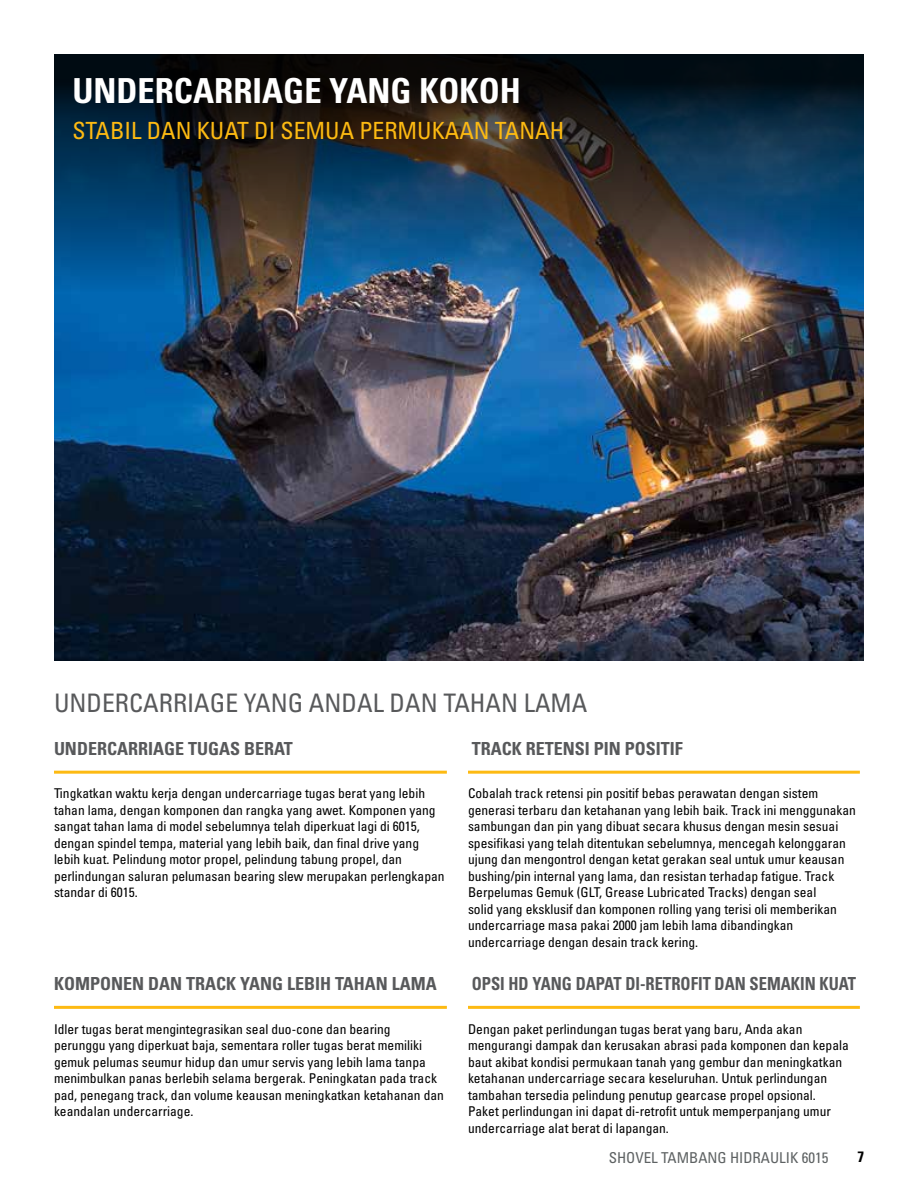
<style>
.page{position:relative;width:918px;height:1188px;background:#fff}
.page>*{position:absolute;margin:0;border:0;box-sizing:border-box;transform-origin:0 0}
.t1{font:700 condensed 34.5px "Univers LT Std";color:#fff}
.t2{font:condensed 25.5px "Univers LTCYR 57";color:#58595b}
.t3{font:condensed 23.7px "Univers LTCYR 57";color:#fdba12}
.t4{font:700 condensed 18px "Univers LT Std";color:#58595b}
.t5{font:700 condensed 18px "Univers LT Std";color:#58595b;scale:.92 1}
.t6{font:condensed 15px "Univers LTCYR 57";color:#5e6263}
.t7{font:700 condensed 15px "Univers LT Std";color:#000}
.t8{font:condensed 13.5px/16.5px "Univers LTCYR 57";color:#000}
</style>
<div class="page">
<img style="left:54px;top:54px;width:810px;height:607px">
<hr style="left:54px;top:771px;width:393px;height:3px;background:#fdba12">
<hr style="left:54px;top:1006px;width:393px;height:3px;background:#fdba12">
<hr style="left:468px;top:771px;width:392px;height:3px;background:#fdba12">
<hr style="left:468px;top:1006px;width:392px;height:3px;background:#fdba12">
<h1 class="t1" style="left:72px;top:69px;width:450px">UNDERCARRIAGE YANG KOKOH</h1>
<h3 class="t3" style="left:72px;top:115px;width:493px">STABIL DAN KUAT DI SEMUA PERMUKAAN TANAH</h3>
<h2 class="t2" style="left:54px;top:687px;width:535px">UNDERCARRIAGE YANG ANDAL DAN TAHAN LAMA</h2>
<h3 class="t4" style="left:54px;top:737px;width:240px">UNDERCARRIAGE TUGAS BERAT</h3>
<h3 class="t4" style="left:472px;top:737px;width:213px">TRACK RETENSI PIN POSITIF</h3>
<p class="t8" style="left:54px;top:785px;width:392px">Tingkatkan waktu kerja dengan undercarriage tugas berat yang lebih tahan lama, dengan komponen dan rangka yang awet. Komponen yang sangat tahan lama di model sebelumnya telah diperkuat lagi di 6015, dengan spindel tempa, material yang lebih baik, dan final drive yang lebih kuat. Pelindung motor propel, pelindung tabung propel, dan perlindungan saluran pelumasan bearing slew merupakan perlengkapan standar di 6015.</p>
<p class="t8" style="left:468px;top:785px;width:390px">Cobalah track retensi pin positif bebas perawatan dengan sistem generasi terbaru dan ketahanan yang lebih baik. Track ini menggunakan sambungan dan pin yang dibuat secara khusus dengan mesin sesuai spesifikasi yang telah ditentukan sebelumnya, mencegah kelonggaran ujung dan mengontrol dengan ketat gerakan seal untuk umur keausan bushing/pin internal yang lama, dan resistan terhadap fatigue. Track Berpelumas Gemuk (GLT, Grease Lubricated Tracks) dengan seal<br>solid yang eksklusif dan komponen rolling yang terisi oli memberikan undercarriage masa pakai 2000 jam lebih lama dibandingkan undercarriage dengan desain track kering.</p>
<h3 class="t4" style="left:54px;top:973px;width:384px">KOMPONEN DAN TRACK YANG LEBIH TAHAN LAMA</h3>
<h3 class="t5" style="left:472px;top:973px;width:419px">OPSI HD YANG DAPAT DI-RETROFIT DAN SEMAKIN KUAT</h3>
<p class="t8" style="left:54px;top:1020px;width:391px">Idler tugas berat mengintegrasikan seal duo-cone dan bearing perunggu yang diperkuat baja, sementara roller tugas berat memiliki gemuk pelumas seumur hidup dan umur servis yang lebih lama tanpa menimbulkan panas berlebih selama bergerak. Peningkatan pada track pad, penegang track, dan volume keausan meningkatkan ketahanan dan keandalan undercarriage.</p>
<p class="t8" style="left:468px;top:1020px;width:382px">Dengan paket perlindungan tugas berat yang baru, Anda akan mengurangi dampak dan kerusakan abrasi pada komponen dan kepala baut akibat kondisi permukaan tanah yang gembur dan meningkatkan ketahanan undercarriage secara keseluruhan. Untuk perlindungan tambahan tersedia pelindung penutup gearcase propel opsional.<br>Paket perlindungan ini dapat di-retrofit untuk memperpanjang umur undercarriage alat berat di lapangan.</p>
<p class="t6" style="left:609px;top:1148px;width:221px">SHOVEL TAMBANG HIDRAULIK 6015</p>
<p class="t7" style="left:857px;top:1147px;width:8px">7</p>
</div>
